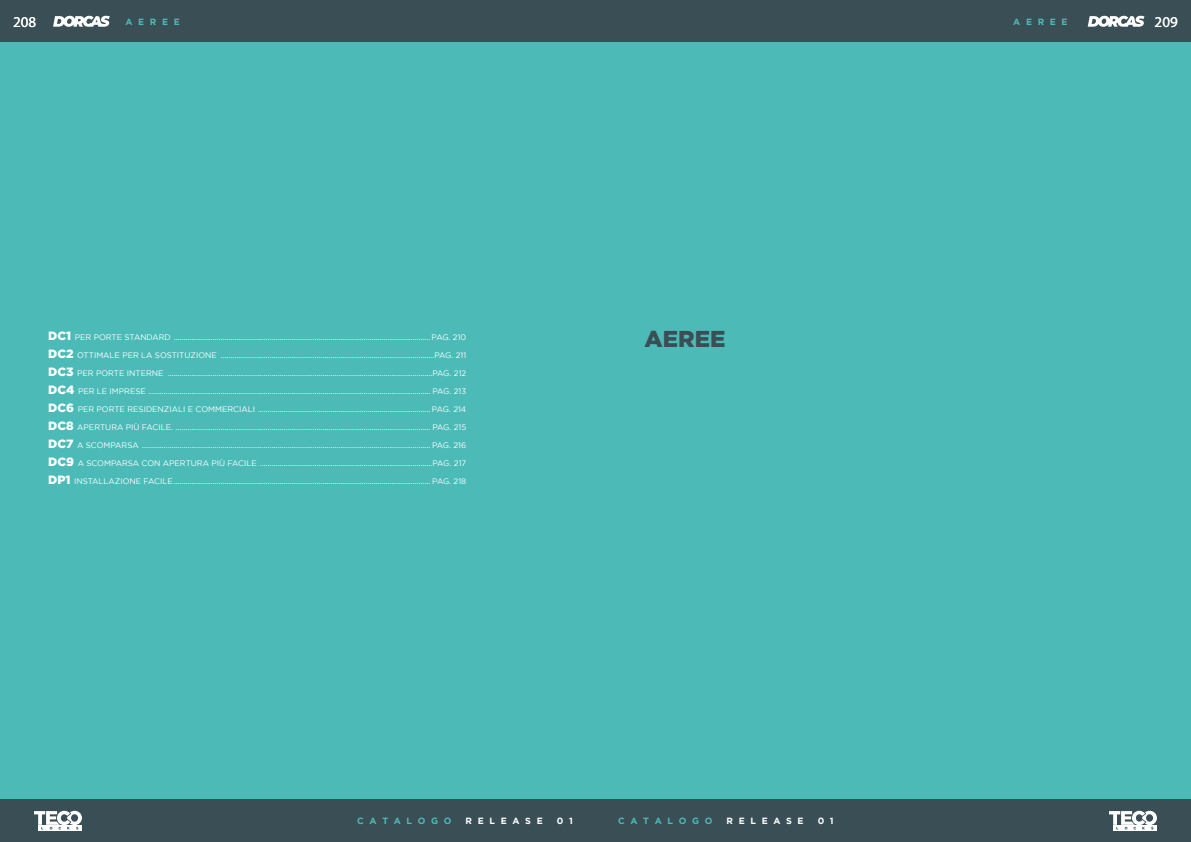
<style>
.page{position:relative;width:1191px;height:842px;background:#fff}
.page>*{position:absolute;margin:0;border:0;box-sizing:border-box;transform-origin:0 0}
.t1{font:900 23px "Gotham";color:#394e55}
.t2{font:15px "Myriad Pro";color:#fff}
.t3{font:700 9px "Gotham";letter-spacing:.63em;color:#4cbbb8}
.t4{font:700 9px "Gotham";letter-spacing:.63em;color:#fff}
.t5{font:8px "Gotham";color:#fff}
.s1{font-weight:900;font-size:12px}
.s2{font-family:"Gotham";font-weight:300;color:#394e55}
</style>
<div class="page">
<div style="left:0;top:799px;width:1191px;height:43px;background:#394e55"></div>
<svg style="left:1113px;top:829px;width:43px;height:2px"></svg>
<svg style="left:1109px;top:811px;width:48px;height:18px"></svg>
<svg style="left:38px;top:829px;width:44px;height:2px"></svg>
<svg style="left:34px;top:811px;width:48px;height:18px"></svg>
<div style="left:0;top:0;width:1191px;height:43px;background:#394e55"></div>
<svg style="left:53px;top:16px;width:57px;height:11px"></svg>
<div style="left:0;top:43px;width:1191px;height:756px;background:#4cbbb8"></div>
<svg style="left:1087px;top:16px;width:57px;height:11px"></svg>
<h2 class="t2" style="left:13px;top:12px;width:25px">208</h2>
<p class="t3" style="left:125px;top:16px;width:56px">AEREE</p>
<p class="t5" style="left:48px;top:333px;width:420px"><span class="s1">DC1</span> PER PORTE STANDARD ...................................................................................................................................PAG. 210</p>
<p class="t5" style="left:48px;top:351px;width:420px"><span class="s1">DC2</span> OTTIMALE PER LA SOSTITUZIONE .............................................................................................................PAG. 211</p>
<p class="t5" style="left:48px;top:369px;width:419px"><span class="s1">DC3</span> PER PORTE INTERNE .......................................................................................................................................PAG. 212</p>
<p class="t5" style="left:48px;top:387px;width:419px"><span class="s1">DC4</span> PER LE IMPRESE ................................................................................................................................................ PAG. 213</p>
<p class="t5" style="left:48px;top:405px;width:420px"><span class="s1">DC6</span> PER PORTE RESIDENZIALI E COMMERCIALI ........................................................................................ PAG. 214</p>
<p class="t5" style="left:48px;top:423px;width:420px"><span class="s1">DC8</span> APERTURA PIÙ FACILE. .................................................................................................................................. PAG. 215</p>
<p class="t5" style="left:48px;top:441px;width:420px"><span class="s1">DC7</span> A SCOMPARSA ................................................................................................................................................... PAG. 216</p>
<p class="t5" style="left:48px;top:459px;width:420px"><span class="s1">DC9</span> A SCOMPARSA CON APERTURA PIÙ FACILE ........................................................................................PAG. 217</p>
<p class="t5" style="left:48px;top:477px;width:419px"><span class="s1">DP1</span> INSTALLAZIONE FACILE................................................................................................................................... PAG. 218</p>
<h1 class="t1" style="left:644px;top:326px;width:82px">AEREE</h1>
<p class="t3" style="left:357px;top:816px;width:96px">CATALOGO</p>
<p class="t4" style="left:465px;top:816px;width:79px">RELEASE</p>
<p class="t4" style="left:557px;top:816px;width:18px">0 1</p>
<p class="t3" style="left:618px;top:816px;width:96px">CATALOGO</p>
<p class="t4" style="left:726px;top:816px;width:79px">RELEASE</p>
<p class="t4" style="left:817px;top:816px;width:18px">0 1</p>
<p class="t3" style="left:1013px;top:16px;width:56px">AEREE</p>
<h2 class="t2" style="left:1154px;top:12px;width:25px">209<span class="s2">55</span></h2>
</div>
